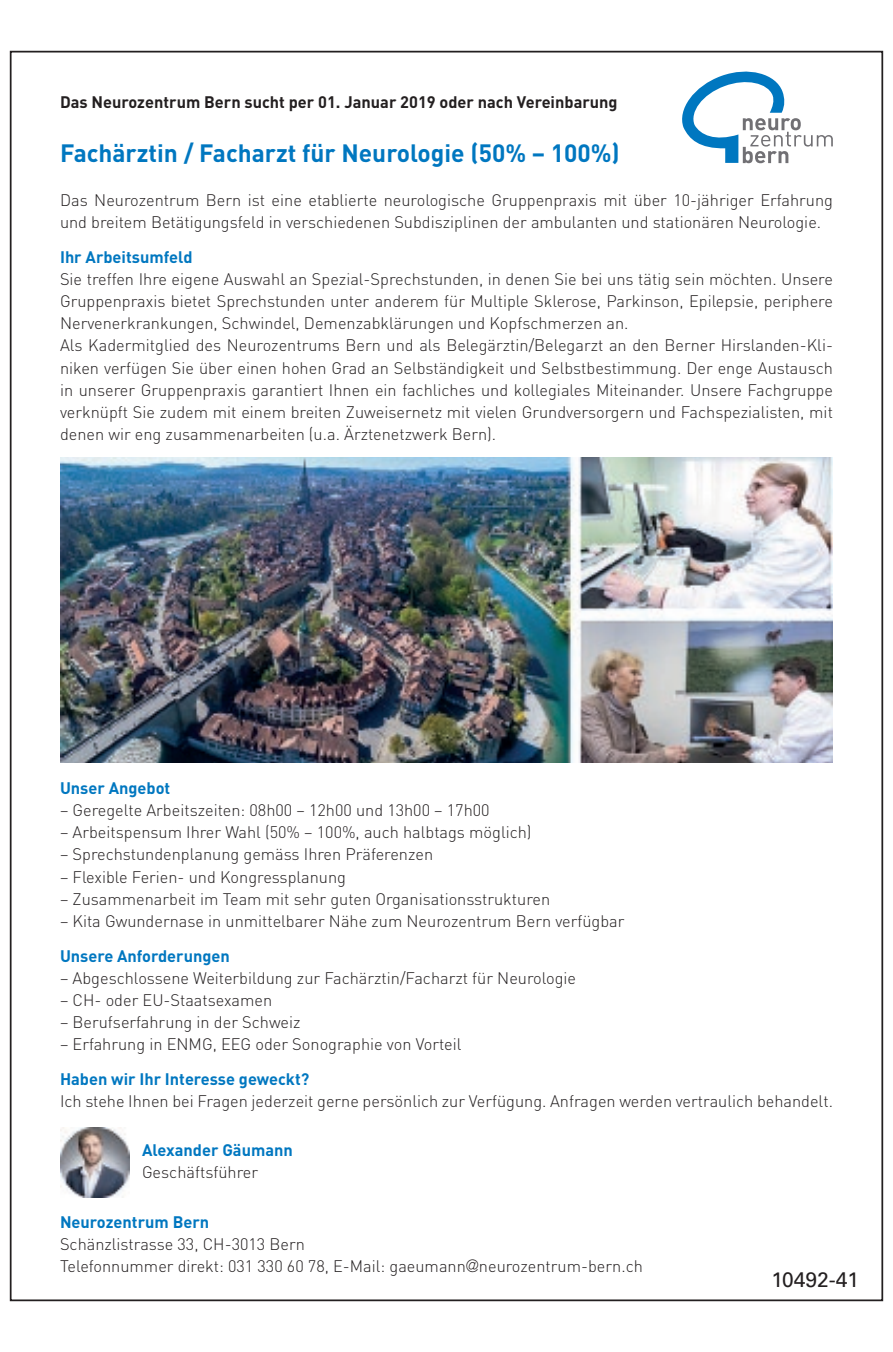
<style>
.page{position:relative;width:893px;height:1352px;background:#fff}
.page>*{position:absolute;margin:0;border:0;box-sizing:border-box;transform-origin:0 0}
.t1{font:700 24.85px "DIN";color:#0077c0}
.t2{font:21px "Univers LT Std";color:#231f20}
.t3{font:300 16.45px/22.1px "DIN";color:#231f20}
.t4{font:700 16.45px "DIN";color:#0077c0}
.t5{font:700 16.45px "DIN";color:#231f20}
.s1{font-family:"Futura"}
</style>
<div class="page">
<img style="left:60px;top:457px;width:773px;height:306px">
<svg style="left:682px;top:71px;width:151px;height:92px"></svg>
<img style="left:60px;top:1127px;width:70px;height:70px">
<p class="t5" style="left:60px;top:91px;width:559px">Das Neurozentrum Bern sucht per 01. Januar 2019 oder nach Vereinbarung</p>
<h1 class="t1" style="left:60px;top:137px;width:561px">Fachärztin / Facharzt für Neurologie (50% – 100%)</h1>
<p class="t3" style="left:60px;top:189px;width:774px">Das Neurozentrum Bern ist eine etablierte neurologische Gruppenpraxis mit über 10-jähriger Erfahrung und breitem Betätigungsfeld in verschiedenen Subdisziplinen der ambulanten und stationären Neurologie.</p>
<p class="t4" style="left:60px;top:246px;width:134px">Ihr Arbeitsumfeld</p>
<p class="t3" style="left:60px;top:268px;width:774px">Sie treffen Ihre eigene Auswahl an Spezial-Sprechstunden, in denen Sie bei uns tätig sein möchten. Unsere Gruppenpraxis bietet Sprechstunden unter anderem für Multiple Sklerose, Parkinson, Epilepsie, periphere Nervenerkrankungen, Schwindel, Demenzabklärungen und Kopfschmerzen an.<br>Als Kadermitglied des Neurozentrums Bern und als Belegärztin/Belegarzt an den Berner Hirslanden-Kli&shy;niken verfügen Sie über einen hohen Grad an Selbständigkeit und Selbstbestimmung. Der enge Austausch in unserer Gruppenpraxis garantiert Ihnen ein fachliches und kollegiales Miteinander. Unsere Fachgruppe verknüpft Sie zudem mit einem breiten Zuweisernetz mit vielen Grundversorgern und Fachspezialisten, mit denen wir eng zusammenarbeiten (u.a. Ärztenetzwerk Bern).</p>
<p class="t4" style="left:60px;top:777px;width:112px">Unser Angebot</p>
<p class="t3" style="left:60px;top:799px;width:431px">– Geregelte Arbeitszeiten: 08h00 – 12h00 und 13h00 – 17h00</p>
<p class="t3" style="left:60px;top:821px;width:473px">– Arbeitspensum Ihrer Wahl (50% – 100%, auch halbtags möglich)</p>
<p class="t3" style="left:60px;top:843px;width:375px">– Sprechstundenplanung gemäss Ihren Präferenzen</p>
<p class="t3" style="left:60px;top:865px;width:287px">– Flexible Ferien- und Kongressplanung</p>
<p class="t3" style="left:60px;top:887px;width:491px">– Zusammenarbeit im Team mit sehr guten Organisationsstrukturen</p>
<p class="t3" style="left:60px;top:909px;width:566px">– Kita Gwundernase in unmittelbarer Nähe zum Neurozentrum Bern verfügbar</p>
<p class="t4" style="left:60px;top:945px;width:171px">Unsere Anforderungen</p>
<p class="t3" style="left:60px;top:966px;width:517px">– Abgeschlossene Weiterbildung zur Fachärztin/Facharzt für Neurologie</p>
<p class="t3" style="left:60px;top:988px;width:214px">– CH- oder EU-Staatsexamen</p>
<p class="t3" style="left:60px;top:1011px;width:242px">– Berufserfahrung in der Schweiz</p>
<p class="t3" style="left:60px;top:1033px;width:403px">– Erfahrung in ENMG, EEG oder Sonographie von Vorteil</p>
<p class="t4" style="left:60px;top:1068px;width:251px">Haben wir Ihr Interesse geweckt?</p>
<p class="t3" style="left:60px;top:1090px;width:774px">Ich stehe Ihnen bei Fragen jederzeit gerne persönlich zur Verfügung. Anfragen werden vertraulich behandelt.</p>
<p class="t4" style="left:142px;top:1139px;width:152px">Alexander Gäumann</p>
<p class="t3" style="left:142px;top:1161px;width:118px">Geschäftsführer</p>
<p class="t4" style="left:60px;top:1211px;width:151px">Neurozentrum Bern</p>
<p class="t3" style="left:60px;top:1232px;width:584px">Schänzlistrasse 33, CH-3013 Bern<br>Telefonnummer direkt: 031 330 60 78, E-Mail: gaeumann<span class="s1">@</span>neurozentrum-bern.ch</p>
<p class="t2" style="left:771px;top:1266px;width:89px">10492-41</p>
</div>
